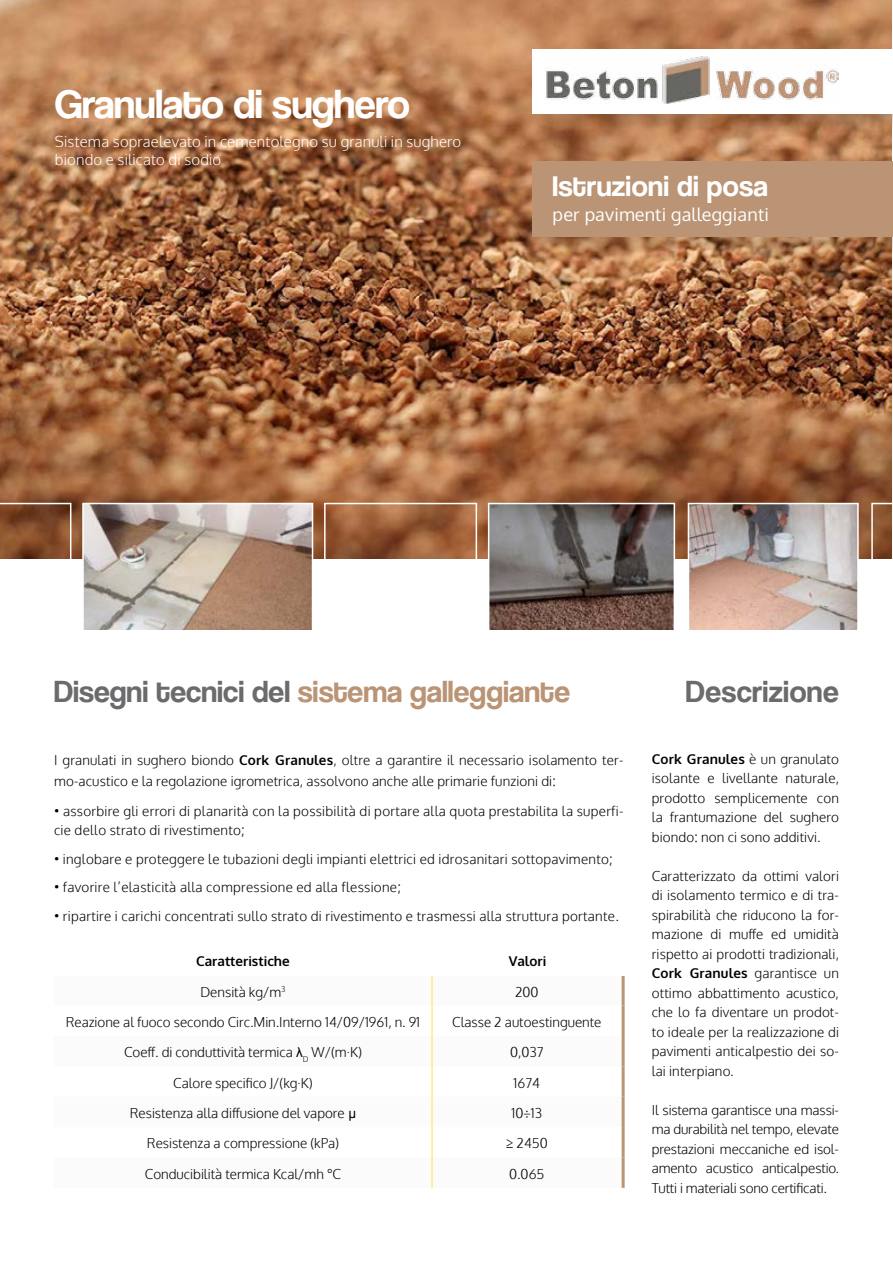
<style>
.page{position:relative;width:893px;height:1263px;background:#fff}
.page>*{position:absolute;margin:0;border:0;box-sizing:border-box;transform-origin:0 0}
.t1{font:42px "Coolvetica Rg";letter-spacing:-.01em;color:#fff}
.t2{font:31.5px "Coolvetica Rg";color:#ba9475}
.t3{font:31.5px "Coolvetica Rg";letter-spacing:.01em;color:#6b6b6e}
.t4{font:30px "Coolvetica Rg";letter-spacing:.01em;color:#fff}
.t5{font:18px "Oxygen";letter-spacing:.01em;color:#fff}
.t6{font:300 15px/18px "Oxygen";letter-spacing:.01em;color:#fff}
.t7{font:300 13.5px/19.5px "Oxygen";letter-spacing:.01em;color:#000;text-align:justify}
.t8{font:700 13.5px "Oxygen";color:#000}
.s1{color:#6b6b6e}
.s2{font-weight:700}
.s3{font-family:"Arial";font-weight:400}
</style>
<div class="page">
<img style="left:0;top:0;width:891px;height:558px">
<div style="left:535px;top:164px;width:358px;height:92px;background:#000;opacity:.15"></div>
<div style="left:533px;top:162px;width:360px;height:75px;background:#ba9475"></div>
<svg style="left:487px;top:502px;width:189px;height:128px;background:#706460"></svg>
<svg style="left:687px;top:502px;width:172px;height:128px;background:#beaca5"></svg>
<svg style="left:323px;top:502px;width:155px;height:57px;background:#9d6440"></svg>
<svg style="left:82px;top:502px;width:232px;height:128px;background:#b8a598"></svg>
<svg style="left:871px;top:502px;width:21px;height:57px"></svg>
<svg style="left:0;top:502px;width:72px;height:57px;background:#824f31"></svg>
<div style="left:535px;top:52px;width:358px;height:81px;background:#000;opacity:.15"></div>
<div style="left:533px;top:49px;width:360px;height:64px;background:#fff"></div>
<img style="left:545px;top:57px;width:294px;height:46px">
<hr style="left:622px;top:976px;width:3px;height:29px;background:#ba9475">
<hr style="left:622px;top:1005px;width:3px;height:31px;background:#ba9475">
<hr style="left:622px;top:1036px;width:3px;height:30px;background:#ba9475">
<hr style="left:622px;top:1066px;width:3px;height:31px;background:#ba9475">
<hr style="left:622px;top:1097px;width:3px;height:30px;background:#ba9475">
<hr style="left:622px;top:1127px;width:3px;height:30px;background:#ba9475">
<hr style="left:622px;top:1157px;width:3px;height:31px;background:#ba9475">
<svg style="left:432px;top:976px;width:1px;height:29px"></svg>
<hr style="left:432px;top:1005px;width:1px;height:31px;background:#fee542">
<hr style="left:432px;top:1036px;width:1px;height:30px;background:#fee542">
<hr style="left:432px;top:1066px;width:1px;height:31px;background:#fee542">
<hr style="left:432px;top:1097px;width:1px;height:30px;background:#fee542">
<hr style="left:432px;top:1127px;width:1px;height:30px;background:#fee542">
<hr style="left:432px;top:1157px;width:1px;height:31px;background:#fee542">
<h1 class="t1" style="left:55px;top:80px;width:356px">Granulato di sughero</h1>
<p class="t6" style="left:55px;top:133px;width:408px">Sistema sopraelevato in cementolegno su granuli in sughero biondo e silicato di sodio</p>
<h3 class="t4" style="left:553px;top:169px;width:217px">Istruzioni di posa</h3>
<h3 class="t5" style="left:553px;top:202px;width:218px">per pavimenti galleggianti</h3>
<h2 class="t2" style="left:54px;top:673px;width:518px"><span class="s1">Disegni tecnici del</span> sistema galleggiante</h2>
<p class="t7" style="left:54px;top:750px;width:571px;line-height:21px">I granulati in sughero biondo <span class="s2">Cork Granules</span>, oltre a garantire il necessario isolamento ter&shy;mo-acustico e la regolazione igrometrica, assolvono anche alle primarie funzioni di:</p>
<p class="t7" style="left:54px;top:802px;width:571px">• assorbire gli errori di planarità con la possibilità di portare alla quota prestabilita la superfi&shy;cie dello strato di rivestimento;</p>
<p class="t7" style="left:54px;top:850px;width:560px">• inglobare e proteggere le tubazioni degli impianti elettrici ed idrosanitari sottopavimento;</p>
<p class="t7" style="left:54px;top:878px;width:348px">• favorire l’elasticità alla compressione ed alla flessione;</p>
<p class="t7" style="left:54px;top:907px;width:566px">• ripartire i carichi concentrati sullo strato di rivestimento e trasmessi alla struttura portante.</p>
<p class="t8" style="left:196px;top:952px;width:95px">Caratteristiche</p>
<p class="t8" style="left:509px;top:952px;width:39px">Valori</p>
<p class="t7" style="left:200px;top:982px;width:87px">Densità kg/m<sup>3</sup></p>
<p class="t7" style="left:515px;top:982px;width:25px">200</p>
<p class="t7" style="left:66px;top:1013px;width:356px">Reazione al fuoco secondo Circ.Min.Interno 14/09/1961, n. 91</p>
<p class="t7" style="left:452px;top:1013px;width:151px">Classe 2 autoestinguente</p>
<p class="t7" style="left:124px;top:1043px;width:239px">Coeff. di conduttività termica <span class="s3">λ</span><sub>D</sub> W/(m·K)</p>
<p class="t7" style="left:510px;top:1043px;width:35px">0,037</p>
<p class="t7" style="left:173px;top:1073px;width:141px">Calore specifico J/(kg·K)</p>
<p class="t7" style="left:513px;top:1073px;width:28px">1674</p>
<p class="t7" style="left:130px;top:1104px;width:228px">Resistenza alla diffusione del vapore <span class="s3">μ</span></p>
<p class="t7" style="left:512px;top:1104px;width:32px">10÷13</p>
<p class="t7" style="left:147px;top:1134px;width:194px">Resistenza a compressione (kPa)</p>
<p class="t7" style="left:506px;top:1134px;width:44px">≥ 2450</p>
<p class="t7" style="left:145px;top:1164px;width:198px">Conducibilità termica Kcal/mh °C</p>
<p class="t7" style="left:509px;top:1164px;width:37px">0.065</p>
<h2 class="t3" style="left:686px;top:673px;width:155px">Descrizione</h2>
<p class="t7" style="left:652px;top:749px;width:189px"><span class="s2">Cork Granules</span> è un granulato isolante e livellante naturale, prodotto semplicemente con la frantumazione del sughero biondo: non ci sono additivi.</p>
<p class="t7" style="left:652px;top:866px;width:189px">Caratterizzato da ottimi valori di isolamento termico e di tra&shy;spirabilità che riducono la for&shy;mazione di muffe ed umidità rispetto ai prodotti tradizionali, <span class="s2">Cork Granules</span> garantisce un ottimo abbattimento acustico, che lo fa diventare un prodot&shy;to ideale per la realizzazione di pavimenti anticalpestio dei so&shy;lai interpiano.</p>
<p class="t7" style="left:652px;top:1100px;width:189px">Il sistema garantisce una massi&shy;ma durabilità nel tempo, elevate prestazioni meccaniche ed isol&shy;amento acustico anticalpestio.<br>Tutti i materiali sono certificati.</p>
</div>
